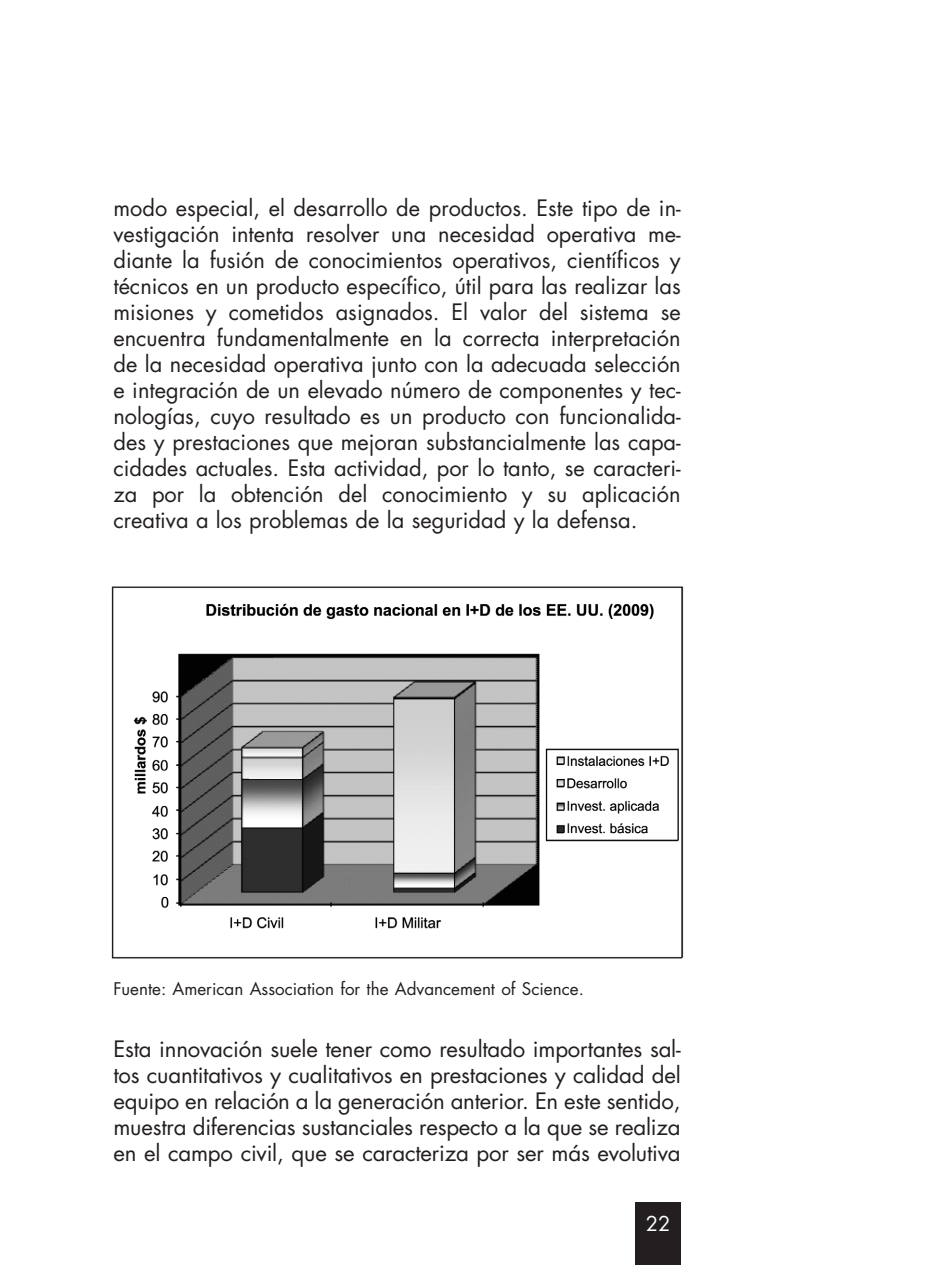
<style>
.page{position:relative;width:936px;height:1276px;background:#fff}
.page>*{position:absolute;margin:0;border:0;box-sizing:border-box;transform-origin:0 0}
.t1{font:22px/26px "Futura";letter-spacing:-.005em;color:#231f20;text-align:justify}
.t2{font:20px "Futura";color:#fff}
.t3{font:17px "Futura";color:#231f20}
</style>
<div class="page">
<div style="left:635px;top:1202px;width:45px;height:62px;background:#231f20"></div>
<img style="left:111px;top:586px;width:573px;height:373px">
<p class="t1" style="left:113px;top:195px;width:568px">modo especial, el desarrollo de productos. Este tipo de in&shy;vestigación intenta resolver una necesidad operativa me&shy;diante la fusión de conocimientos operativos, científicos y técnicos en un producto específico, útil para las realizar las misiones y cometidos asignados. El valor del sistema se encuentra fundamentalmente en la correcta interpretación de la necesidad operativa junto con la adecuada selección e integración de un elevado número de componentes y tec&shy;nologías, cuyo resultado es un producto con funcionalida&shy;des y prestaciones que mejoran substancialmente las capa&shy;cidades actuales. Esta actividad, por lo tanto, se caracteri&shy;za por la obtención del conocimiento y su aplicación creativa a los problemas de la seguridad y la defensa.</p>
<p class="t3" style="left:113px;top:977px;width:472px">Fuente: American Association for the Advancement of Science.</p>
<p class="t1" style="left:113px;top:1036px;width:568px">Esta innovación suele tener como resultado importantes sal&shy;tos cuantitativos y cualitativos en prestaciones y calidad del equipo en relación a la generación anterior. En este sentido, muestra diferencias sustanciales respecto a la que se realiza en el campo civil, que se caracteriza por ser más evolutiva</p>
<p class="t2" style="left:645px;top:1211px;width:26px">22</p>
</div>
